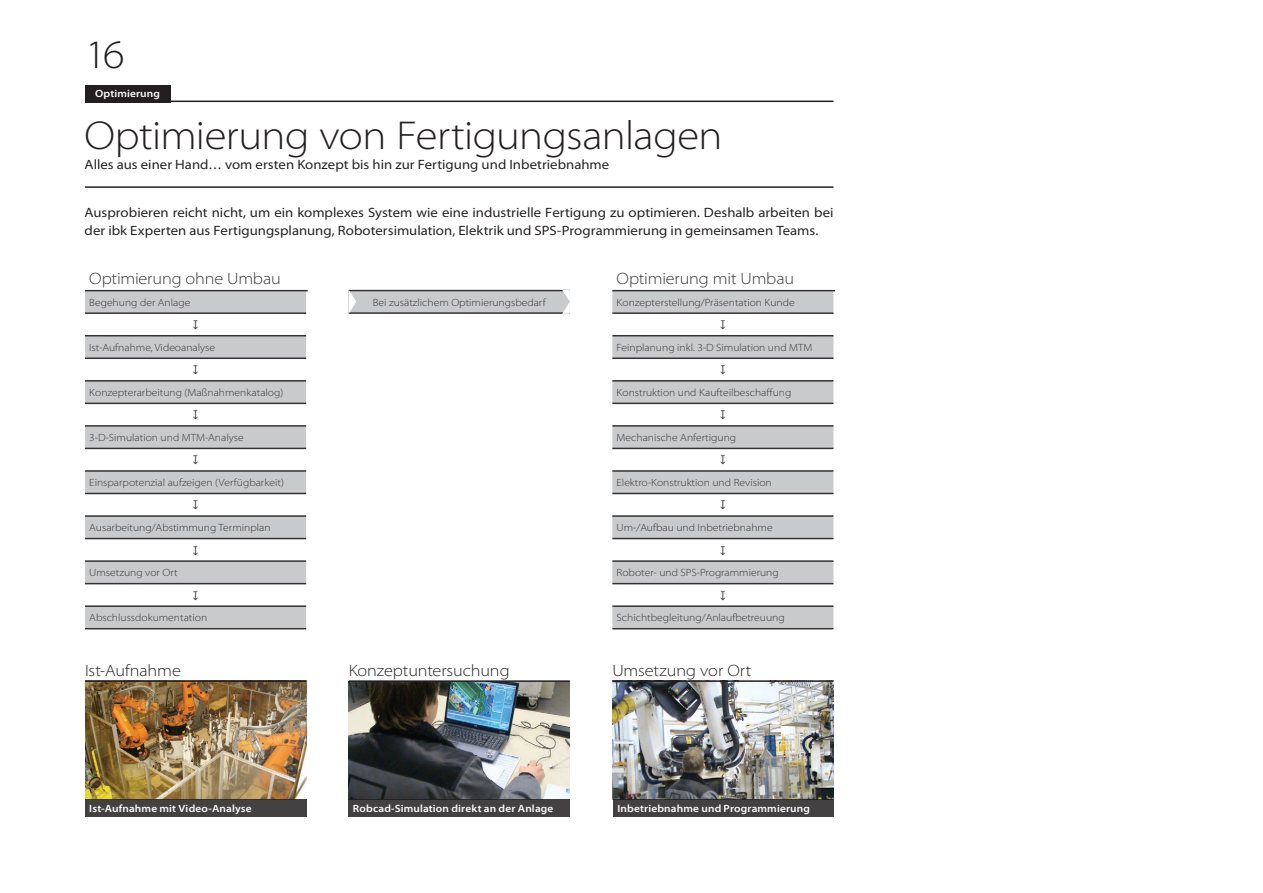
<style>
.page{position:relative;width:1263px;height:893px;background:#fff}
.page>*{position:absolute;margin:0;border:0;box-sizing:border-box;transform-origin:0 0}
.t1{font:300 semi-expanded 40.5px "Myriad Pro";letter-spacing:-.015em;color:#231f20}
.t2{font:300 semi-expanded 16.5px "Myriad Pro";letter-spacing:-.01em;color:#231f20}
.t3{font:semi-expanded 13.5px/18px "Myriad Pro";color:#231f20}
.t4{font:12px "Cambria Math";color:#231f20}
.t5{font:300 semi-expanded 10.5px "Myriad Pro";color:#231f20}
.t6{font:600 semi-expanded 10.5px "Myriad Pro";letter-spacing:.015em;color:#fff}
</style>
<div class="page">
<img style="left:612px;top:682px;width:221px;height:117px">
<img style="left:85px;top:682px;width:221px;height:117px">
<img style="left:349px;top:682px;width:220px;height:117px">
<div style="left:349px;top:799px;width:221px;height:17px;background:#444142"></div>
<div style="left:613px;top:799px;width:220px;height:17px;background:#444142"></div>
<div style="left:85px;top:799px;width:221px;height:17px;background:#444142"></div>
<hr style="left:85px;top:680px;width:221px;height:2px;background:#231f20">
<hr style="left:349px;top:680px;width:221px;height:2px;background:#231f20">
<hr style="left:612px;top:680px;width:221px;height:2px;background:#231f20">
<div style="left:85px;top:291px;width:221px;height:337px;background:#c9cacc"></div>
<svg style="left:85px;top:314px;width:221px;height:291px"></svg>
<hr style="left:85px;top:290px;width:223px;height:1px;background:#231f20">
<hr style="left:85px;top:312px;width:221px;height:2px;background:#231f20">
<hr style="left:85px;top:335px;width:221px;height:1px;background:#231f20">
<hr style="left:85px;top:357px;width:221px;height:2px;background:#231f20">
<hr style="left:85px;top:380px;width:221px;height:2px;background:#231f20">
<hr style="left:85px;top:403px;width:221px;height:1px;background:#231f20">
<hr style="left:85px;top:425px;width:221px;height:2px;background:#231f20">
<hr style="left:85px;top:448px;width:221px;height:1px;background:#231f20">
<hr style="left:85px;top:470px;width:221px;height:2px;background:#231f20">
<hr style="left:85px;top:493px;width:221px;height:1px;background:#231f20">
<hr style="left:85px;top:515px;width:221px;height:2px;background:#231f20">
<hr style="left:85px;top:538px;width:221px;height:1px;background:#231f20">
<hr style="left:85px;top:560px;width:221px;height:2px;background:#231f20">
<hr style="left:85px;top:583px;width:221px;height:1px;background:#231f20">
<hr style="left:85px;top:605px;width:221px;height:2px;background:#231f20">
<hr style="left:85px;top:628px;width:221px;height:1px;background:#231f20">
<div style="left:612px;top:291px;width:221px;height:337px;background:#c9cacc"></div>
<svg style="left:612px;top:314px;width:221px;height:291px"></svg>
<hr style="left:612px;top:290px;width:223px;height:1px;background:#231f20">
<hr style="left:612px;top:312px;width:221px;height:2px;background:#231f20">
<hr style="left:612px;top:335px;width:221px;height:1px;background:#231f20">
<hr style="left:612px;top:357px;width:221px;height:2px;background:#231f20">
<hr style="left:612px;top:380px;width:221px;height:2px;background:#231f20">
<hr style="left:612px;top:403px;width:221px;height:1px;background:#231f20">
<hr style="left:612px;top:425px;width:221px;height:2px;background:#231f20">
<hr style="left:612px;top:448px;width:221px;height:1px;background:#231f20">
<hr style="left:612px;top:470px;width:221px;height:2px;background:#231f20">
<hr style="left:612px;top:493px;width:221px;height:1px;background:#231f20">
<hr style="left:612px;top:515px;width:221px;height:2px;background:#231f20">
<hr style="left:612px;top:538px;width:221px;height:1px;background:#231f20">
<hr style="left:612px;top:560px;width:221px;height:2px;background:#231f20">
<hr style="left:612px;top:583px;width:221px;height:1px;background:#231f20">
<hr style="left:612px;top:605px;width:221px;height:2px;background:#231f20">
<hr style="left:612px;top:628px;width:221px;height:1px;background:#231f20">
<div style="left:349px;top:291px;width:221px;height:22px;background:#c5c6c8"></div>
<hr style="left:349px;top:290px;width:221px;height:1px;background:#231f20">
<hr style="left:349px;top:312px;width:221px;height:2px;background:#231f20">
<svg style="left:562px;top:290px;width:8px;height:24px"></svg>
<svg style="left:349px;top:290px;width:7px;height:24px"></svg>
<hr style="left:85px;top:186px;width:748px;height:2px;background:#231f20">
<hr style="left:170px;top:101px;width:663px;height:1px;background:#231f20">
<div style="left:85px;top:85px;width:85px;height:17px;background:#231f20"></div>
<h1 class="t1" style="left:85px;top:32px;width:41px">16</h1>
<p class="t6" style="left:95px;top:88px;width:67px">Optimierung</p>
<h1 class="t1" style="left:85px;top:113px;width:639px">Optimierung von Fertigungsanlagen</h1>
<p class="t3" style="left:85px;top:156px;width:526px">Alles aus einer Hand… vom ersten Konzept bis hin zur Fertigung und Inbetriebnahme</p>
<p class="t3" style="left:85px;top:204px;width:750px">Ausprobieren reicht nicht, um ein komplexes System wie eine industrielle Fertigung zu optimieren. Deshalb arbeiten bei der ibk Experten aus Fertigungsplanung, Robotersimulation, Elektrik und SPS-Programmierung in gemeinsamen Teams.</p>
<h2 class="t2" style="left:89px;top:269px;width:193px">Optimierung ohne Umbau</h2>
<p class="t5" style="left:89px;top:296px;width:103px">Begehung der Anlage</p>
<p class="t4" style="left:193px;top:318px;width:7px">↧</p>
<p class="t5" style="left:89px;top:342px;width:127px">Ist-Aufnahme, Videoanalyse</p>
<p class="t4" style="left:193px;top:363px;width:7px">↧</p>
<p class="t5" style="left:89px;top:387px;width:195px">Konzepterarbeitung (Maßnahmenkatalog)</p>
<p class="t4" style="left:193px;top:408px;width:7px">↧</p>
<p class="t5" style="left:89px;top:432px;width:156px">3-D-Simulation und MTM-Analyse</p>
<p class="t4" style="left:193px;top:453px;width:7px">↧</p>
<p class="t5" style="left:89px;top:477px;width:196px">Einsparpotenzial aufzeigen (Verfügbarkeit)</p>
<p class="t4" style="left:193px;top:498px;width:7px">↧</p>
<p class="t5" style="left:89px;top:522px;width:183px">Ausarbeitung/Abstimmung Terminplan</p>
<p class="t4" style="left:193px;top:543px;width:7px">↧</p>
<p class="t5" style="left:89px;top:567px;width:90px">Umsetzung vor Ort</p>
<p class="t4" style="left:193px;top:588px;width:7px">↧</p>
<p class="t5" style="left:89px;top:612px;width:119px">Abschlussdokumentation</p>
<p class="t5" style="left:373px;top:296px;width:174px">Bei zusätzlichem Optimierungsbedarf</p>
<h2 class="t2" style="left:617px;top:269px;width:179px">Optimierung mit Umbau</h2>
<p class="t5" style="left:617px;top:296px;width:180px">Konzepterstellung/Präsentation Kunde</p>
<p class="t4" style="left:720px;top:318px;width:7px">↧</p>
<p class="t5" style="left:617px;top:342px;width:197px">Feinplanung inkl. 3-D Simulation und MTM</p>
<p class="t4" style="left:720px;top:363px;width:7px">↧</p>
<p class="t5" style="left:617px;top:387px;width:176px">Konstruktion und Kaufteilbeschaffung</p>
<p class="t4" style="left:720px;top:408px;width:7px">↧</p>
<p class="t5" style="left:617px;top:432px;width:121px">Mechanische Anfertigung</p>
<p class="t4" style="left:720px;top:453px;width:7px">↧</p>
<p class="t5" style="left:617px;top:477px;width:157px">Elektro-Konstruktion und Revision</p>
<p class="t4" style="left:720px;top:498px;width:7px">↧</p>
<p class="t5" style="left:617px;top:522px;width:158px">Um-/Aufbau und Inbetriebnahme</p>
<p class="t4" style="left:720px;top:543px;width:7px">↧</p>
<p class="t5" style="left:617px;top:567px;width:164px">Roboter- und SPS-Programmierung</p>
<p class="t4" style="left:720px;top:588px;width:7px">↧</p>
<p class="t5" style="left:617px;top:612px;width:170px">Schichtbegleitung/Anlaufbetreuung</p>
<h2 class="t2" style="left:85px;top:661px;width:97px">Ist-Aufnahme</h2>
<h2 class="t2" style="left:349px;top:661px;width:162px">Konzeptuntersuchung</h2>
<h2 class="t2" style="left:612px;top:661px;width:141px">Umsetzung vor Ort</h2>
<p class="t6" style="left:89px;top:802px;width:164px">Ist-Aufnahme mit Video-Analyse</p>
<p class="t6" style="left:353px;top:802px;width:202px">Robcad-Simulation direkt an der Anlage</p>
<p class="t6" style="left:617px;top:802px;width:194px">Inbetriebnahme und Programmierung</p>
</div>
